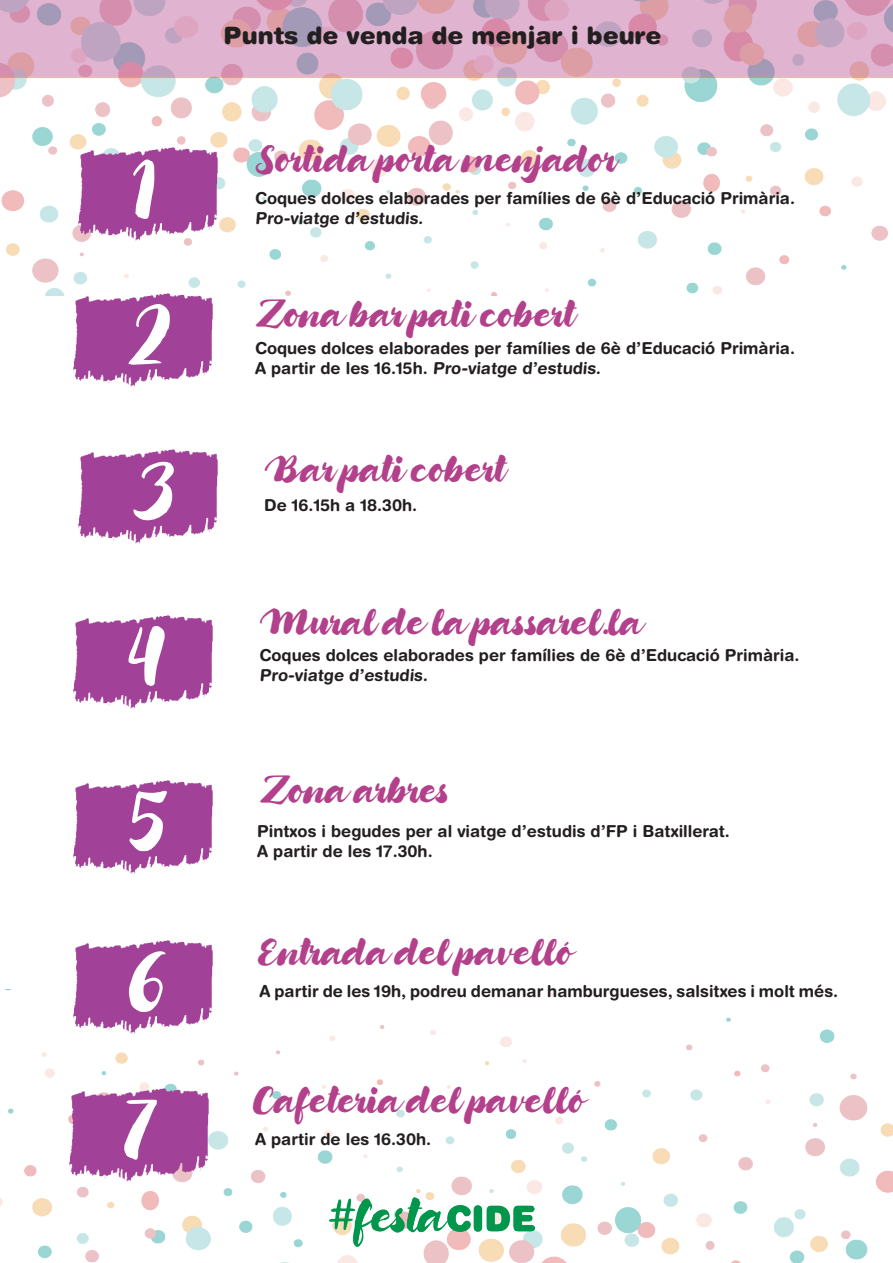
<style>
.page{position:relative;width:893px;height:1263px;background:#fff}
.page>*{position:absolute;margin:0;border:0;box-sizing:border-box;transform-origin:0 0}
.t1{font:63px "Candylicious";color:#fff}
.t2{font:27px "Candylicious";color:#b3408b}
.t3{font:900 24px "Helvetica Rounded";color:#231f20}
.t4{font:700 16.5px/19.8px "Helvetica Rounded LT Std";color:#231f20}
</style>
<div class="page">
<img style="left:0;top:78px;width:888px;height:217px">
<img style="left:0;top:989px;width:893px;height:274px">
<img style="left:68px;top:140px;width:166px;height:113px">
<svg style="left:0;top:0;width:893px;height:78px;fill:#e0b3d1"></svg>
<img style="left:64px;top:287px;width:166px;height:100px">
<img style="left:78px;top:449px;width:140px;height:95px">
<img style="left:73px;top:615px;width:140px;height:94px">
<img style="left:73px;top:780px;width:140px;height:94px">
<img style="left:64px;top:940px;width:166px;height:106px">
<img style="left:330px;top:1197px;width:205px;height:50px">
<img style="left:59px;top:1081px;width:166px;height:113px">
<h1 class="t1" style="left:131px;top:143px;width:26px">1</h1>
<h1 class="t1" style="left:127px;top:289px;width:46px">2</h1>
<h1 class="t1" style="left:131px;top:445px;width:46px">3</h1>
<h1 class="t1" style="left:127px;top:611px;width:41px">4</h1>
<h1 class="t1" style="left:127px;top:776px;width:43px">5</h1>
<h1 class="t1" style="left:127px;top:936px;width:42px">6</h1>
<h1 class="t1" style="left:122px;top:1084px;width:38px">7</h1>
<h3 class="t3" style="left:223px;top:20px;width:440px">Punts de venda de menjar i beure</h3>
<h2 class="t2" style="left:255px;top:139px;width:364px">Sortida porta menjador</h2>
<p class="t4" style="left:255px;top:188px;width:541px">Coques dolces elaborades per famílies de 6è d’Educació Primària.<br>Pro-viatge d’estudis.</p>
<h2 class="t2" style="left:255px;top:294px;width:322px">Zona bar pati cobert</h2>
<p class="t4" style="left:255px;top:338px;width:541px">Coques dolces elaborades per famílies de 6è d’Educació Primària.<br>A partir de les 16.15h. Pro-viatge d’estudis.</p>
<h2 class="t2" style="left:264px;top:449px;width:244px">Bar pati cobert</h2>
<p class="t4" style="left:264px;top:495px;width:155px">De 16.15h a 18.30h.</p>
<h2 class="t2" style="left:260px;top:601px;width:385px">Mural de la passarel.la</h2>
<p class="t4" style="left:260px;top:645px;width:541px">Coques dolces elaborades per famílies de 6è d’Educació Primària.<br>Pro-viatge d’estudis.</p>
<h2 class="t2" style="left:260px;top:770px;width:192px">Zona arbres</h2>
<p class="t4" style="left:257px;top:821px;width:474px">Pintxos i begudes per al viatge d’estudis d’FP i Batxillerat.<br>A partir de les 17.30h.</p>
<h2 class="t2" style="left:257px;top:932px;width:318px">Entrada del pavelló</h2>
<p class="t4" style="left:260px;top:981px;width:580px">A partir de les 19h, podreu demanar hamburgueses, salsitxes i molt més.</p>
<h2 class="t2" style="left:253px;top:1080px;width:334px">Cafeteria del pavelló</h2>
<p class="t4" style="left:255px;top:1129px;width:178px">A partir de les 16.30h.</p>
</div>
